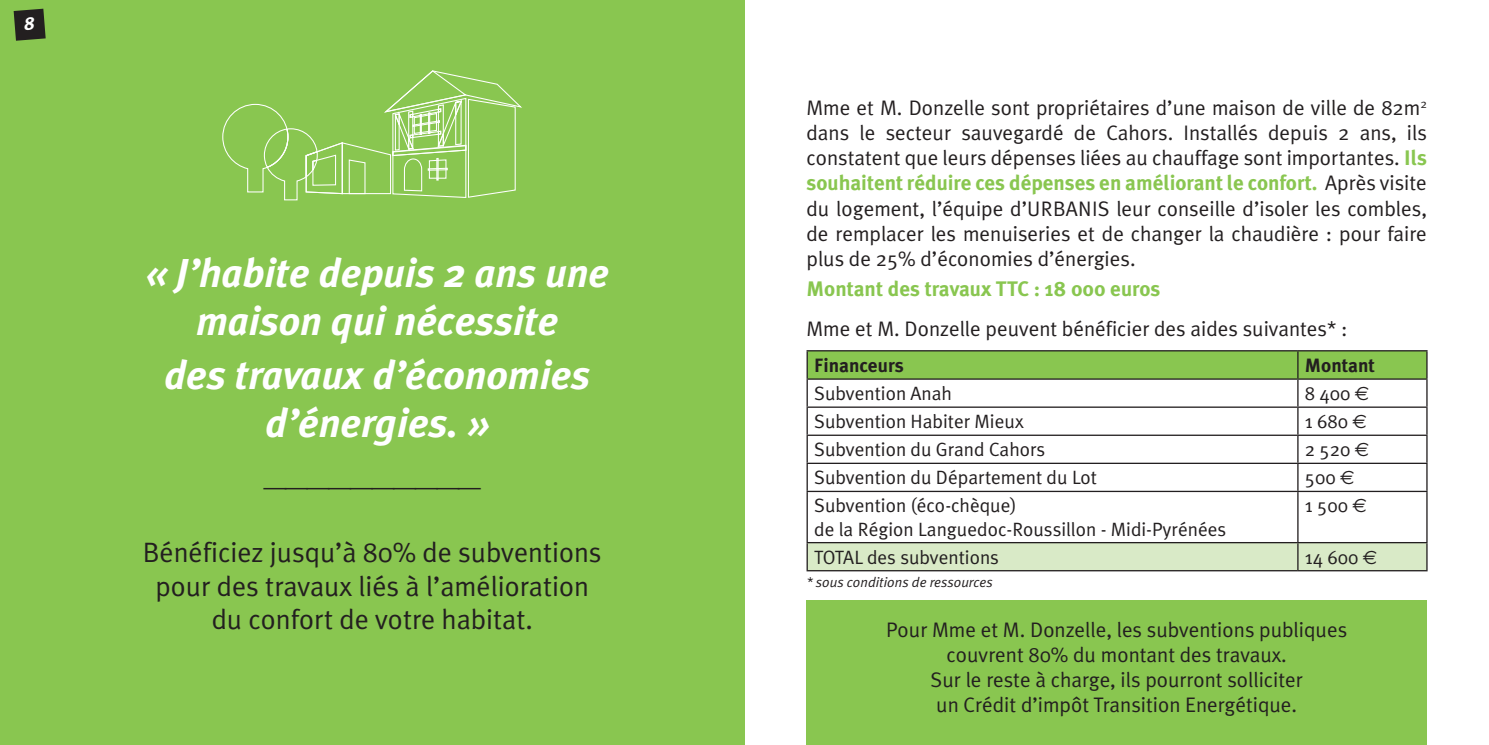
<style>
.page{position:relative;width:1489px;height:745px;background:#fff}
.page>*{position:absolute;margin:0;border:0;box-sizing:border-box;transform-origin:0 0}
.t1{font:italic 700 40.25px/48.3px "Meta Plus";color:#fff;text-align:center}
.t2{font:28px/33.6px "Meta Plus";color:#231f20;text-align:center}
.t3{font:28px "Minion Pro";color:#231f20}
.t4{font:21px/25.2px "Meta Plus";color:#231f20;text-align:justify}
.t5{font:700 21px "Meta Plus";color:#89c650}
.t6{font:19.25px/23.1px "Meta Plus";color:#231f20}
.t7{font:700 19.25px "Meta Plus";color:#231f20}
.t8{font:italic 14px "Meta Plus";color:#231f20}
.s1{font-weight:700;color:#89c650}
.s2{font-family:"Euro Sans"}
</style>
<div class="page">
<div style="left:0;top:0;width:744px;height:744px;background:#89c650"></div>
<div style="left:806px;top:600px;width:620px;height:144px;background:#89c650"></div>
<svg style="left:806px;top:350px;width:621px;height:140px"></svg>
<hr style="left:806px;top:490px;width:491px;height:1px;background:#231f20">
<hr style="left:806px;top:491px;width:1px;height:50px;background:#231f20">
<hr style="left:1297px;top:490px;width:130px;height:1px;background:#231f20">
<hr style="left:1297px;top:491px;width:1px;height:50px;background:#231f20">
<hr style="left:1426px;top:491px;width:1px;height:50px;background:#231f20">
<hr style="left:806px;top:541px;width:491px;height:2px;background:#231f20">
<hr style="left:1297px;top:541px;width:130px;height:2px;background:#231f20">
<svg style="left:806px;top:542px;width:621px;height:27px;background:#cfdfbe"></svg>
<hr style="left:806px;top:569px;width:491px;height:2px;background:#231f20">
<hr style="left:1297px;top:569px;width:130px;height:2px;background:#231f20">
<svg style="left:222px;top:70px;width:300px;height:131px"></svg>
<svg style="left:14px;top:9px;width:32px;height:32px"></svg>
<h1 class="t1" style="left:145px;top:248px;width:465px">« J’habite depuis 2 ans une maison qui nécessite</h1>
<h1 class="t1" style="left:164px;top:350px;width:428px">des travaux d’économies d’énergies. »</h1>
<h2 class="t3" style="left:262px;top:466px;width:222px">——————————</h2>
<h2 class="t2" style="left:143px;top:534px;width:460px">Bénéficiez jusqu’à 80% de subventions pour des travaux liés à l’amélioration du confort de votre habitat.</h2>
<p class="t4" style="left:806px;top:94px;width:622px">Mme et M. Donzelle sont propriétaires d’une maison de ville de 82m<sup>2 </sup>dans le secteur sauvegardé de Cahors. Installés depuis 2 ans, ils constatent que leurs dépenses liées au chauffage sont importantes. <span class="s1">Ils souhaitent réduire ces dépenses en améliorant le confort.</span> Après visite du logement, l’équipe d’URBANIS leur conseille d’isoler les combles, de remplacer les menuiseries et de changer la chaudière : pour faire plus de 25% d’économies d’énergies.</p>
<p class="t5" style="left:806px;top:276px;width:355px">Montant des travaux TTC : 18 000 euros</p>
<p class="t4" style="left:806px;top:316px;width:542px">Mme et M. Donzelle peuvent bénéficier des aides suivantes* :</p>
<p class="t7" style="left:814px;top:354px;width:91px">Financeurs</p>
<p class="t7" style="left:1304px;top:354px;width:72px">Montant</p>
<p class="t6" style="left:814px;top:381px;width:139px">Subvention Anah</p>
<p class="t6" style="left:1304px;top:381px;width:66px">8 400 <span class="s2">€</span></p>
<p class="t6" style="left:814px;top:409px;width:211px">Subvention Habiter Mieux</p>
<p class="t6" style="left:1304px;top:409px;width:63px">1 680 <span class="s2">€</span></p>
<p class="t6" style="left:814px;top:437px;width:232px">Subvention du Grand Cahors</p>
<p class="t6" style="left:1304px;top:437px;width:66px">2 520 <span class="s2">€</span></p>
<p class="t6" style="left:814px;top:465px;width:284px">Subvention du Département du Lot</p>
<p class="t6" style="left:1304px;top:465px;width:51px">500 <span class="s2">€</span></p>
<p class="t6" style="left:814px;top:493px;width:413px">Subvention (éco-chèque)<br>de la Région Languedoc-Roussillon - Midi-Pyrénées</p>
<p class="t6" style="left:1304px;top:493px;width:63px">1 500 <span class="s2">€</span></p>
<p class="t6" style="left:814px;top:545px;width:186px">TOTAL des subventions</p>
<p class="t6" style="left:1304px;top:545px;width:74px">14 600 <span class="s2">€</span></p>
<p class="t8" style="left:806px;top:573px;width:188px">* sous conditions de ressources</p>
<p class="t4" style="left:886px;top:616px;width:462px;text-align:center">Pour Mme et M. Donzelle, les subventions publiques couvrent 80% du montant des travaux.<br>Sur le reste à charge, ils pourront solliciter<br>un Crédit d’impôt Transition Energétique.</p>
</div>
